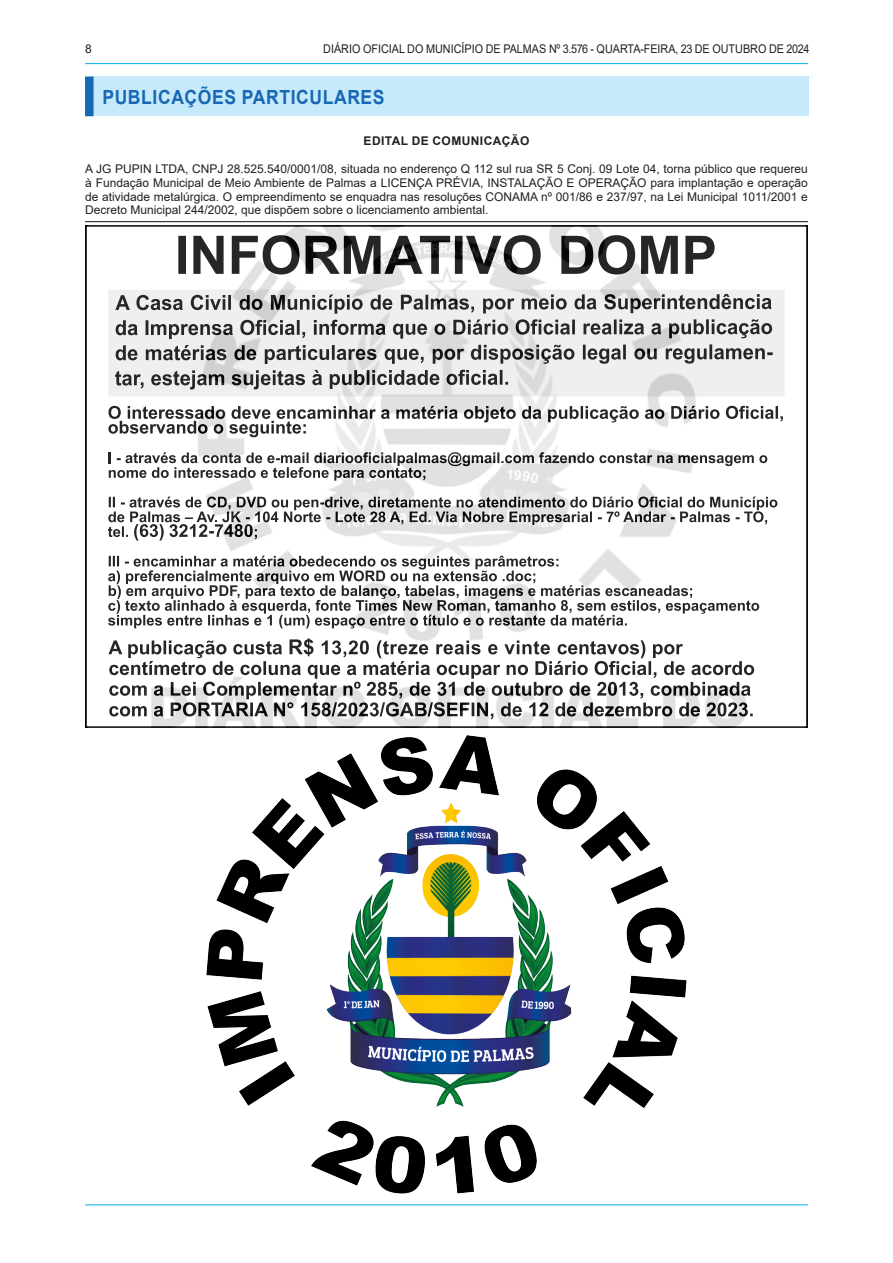
<style>
.page{position:relative;width:893px;height:1263px;background:#fff}
.page>*{position:absolute;margin:0;border:0;box-sizing:border-box;transform-origin:0 0}
.CHANCELA{font:700 19.5px "Arial";letter-spacing:.035em;color:#1768b4;scale:.9 1}
.SEM_PARAGRAFO{font:12px/13.8px "Arial";color:#231f20;text-align:justify}
.SEM_PARAGRAFO-2{font:12px "Arial";color:#231f20;scale:.9 1}
.TITULO{font:700 12px "Arial";letter-spacing:.035em;color:#231f20}
</style>
<div class="page">
<hr style="left:85px;top:63px;width:723px;height:1px;background:#00aeef">
<hr style="left:85px;top:1204px;width:723px;height:1px;background:#00aeef">
<hr style="left:85px;top:221px;width:723px;height:1px;background:#231f20">
<img style="left:206px;top:736px;width:481px;height:458px">
<div style="left:89px;top:77px;width:724px;height:39px;background:#c6eafa"></div>
<div style="left:85px;top:77px;width:9px;height:39px;background:#1768b4"></div>
<div style="left:809px;top:77px;width:8px;height:39px;background:#fff"></div>
<img style="left:85px;top:225px;width:723px;height:502px">
<img style="left:263px;top:235px;width:452px;height:39px">
<img style="left:115px;top:295px;width:313px;height:15px">
<img style="left:551px;top:294px;width:221px;height:15px">
<img style="left:116px;top:320px;width:349px;height:15px">
<img style="left:468px;top:319px;width:304px;height:16px">
<img style="left:116px;top:345px;width:339px;height:19px">
<img style="left:471px;top:344px;width:294px;height:16px">
<img style="left:115px;top:370px;width:313px;height:15px">
<img style="left:430px;top:370px;width:72px;height:15px">
<img style="left:108px;top:406px;width:319px;height:13px">
<img style="left:430px;top:406px;width:278px;height:13px">
<img style="left:726px;top:406px;width:57px;height:16px">
<img style="left:120px;top:421px;width:181px;height:16px">
<svg style="left:109px;top:452px;width:2px;height:11px"></svg>
<img style="left:133px;top:452px;width:229px;height:11px">
<img style="left:363px;top:452px;width:244px;height:14px">
<img style="left:633px;top:453px;width:134px;height:13px">
<img style="left:152px;top:467px;width:212px;height:11px">
<img style="left:377px;top:467px;width:44px;height:11px">
<svg style="left:109px;top:497px;width:6px;height:10px"></svg>
<img style="left:167px;top:497px;width:213px;height:10px">
<img style="left:395px;top:497px;width:229px;height:10px">
<img style="left:638px;top:497px;width:139px;height:13px">
<img style="left:130px;top:511px;width:255px;height:11px">
<img style="left:390px;top:511px;width:261px;height:11px">
<img style="left:652px;top:514px;width:14px;height:8px">
<img style="left:680px;top:511px;width:83px;height:11px">
<img style="left:108px;top:526px;width:20px;height:11px">
<img style="left:134px;top:524px;width:119px;height:17px">
<svg style="left:109px;top:556px;width:10px;height:10px"></svg>
<img style="left:181px;top:556px;width:208px;height:10px">
<img style="left:437px;top:556px;width:117px;height:10px">
<img style="left:116px;top:570px;width:248px;height:14px">
<img style="left:366px;top:571px;width:165px;height:10px">
<img style="left:109px;top:585px;width:12px;height:14px">
<img style="left:184px;top:585px;width:199px;height:11px">
<svg style="left:388px;top:588px;width:12px;height:10px"></svg>
<img style="left:405px;top:585px;width:249px;height:11px">
<img style="left:656px;top:585px;width:32px;height:11px">
<img style="left:116px;top:600px;width:227px;height:14px">
<img style="left:356px;top:600px;width:279px;height:11px">
<img style="left:637px;top:600px;width:122px;height:11px">
<img style="left:117px;top:615px;width:248px;height:13px">
<img style="left:387px;top:615px;width:228px;height:11px">
<svg style="left:616px;top:618px;width:11px;height:8px"></svg>
<img style="left:290px;top:638px;width:92px;height:20px">
<img style="left:466px;top:640px;width:217px;height:18px">
<img style="left:142px;top:661px;width:305px;height:14px">
<img style="left:535px;top:661px;width:219px;height:14px">
<img style="left:203px;top:682px;width:252px;height:14px">
<img style="left:597px;top:682px;width:142px;height:14px">
<img style="left:183px;top:702px;width:262px;height:14px">
<img style="left:472px;top:702px;width:16px;height:14px">
<img style="left:539px;top:702px;width:209px;height:14px">
<p class="SEM_PARAGRAFO" style="left:85px;top:42px;width:8px">8</p>
<p class="SEM_PARAGRAFO-2" style="left:323px;top:40px;width:542px">DIÁRIO OFICIAL DO MUNICÍPIO DE PALMAS Nº 3.576 - QUARTA-FEIRA, 23 DE OUTUBRO DE 2024</p>
<p class="CHANCELA" style="left:102px;top:83px;width:315px">PUBLICAÇÕES PARTICULARES</p>
<p class="TITULO" style="left:364px;top:133px;width:167px">EDITAL DE COMUNICAÇÃO</p>
<p class="SEM_PARAGRAFO" style="left:85px;top:162px;width:724px">A JG PUPIN LTDA, CNPJ 28.525.540/0001/08, situada no enderenço Q 112 sul rua SR 5 Conj. 09 Lote 04, torna público que requereu à Fundação Municipal de Meio Ambiente de Palmas a LICENÇA PRÉVIA, INSTALAÇÃO E OPERAÇÃO para implantação e operação de atividade metalúrgica. O empreendimento se enquadra nas resoluções CONAMA nº 001/86 e 237/97, na Lei Municipal 1011/2001 e Decreto Municipal 244/2002, que dispõem sobre o licenciamento ambiental.</p>
</div>
